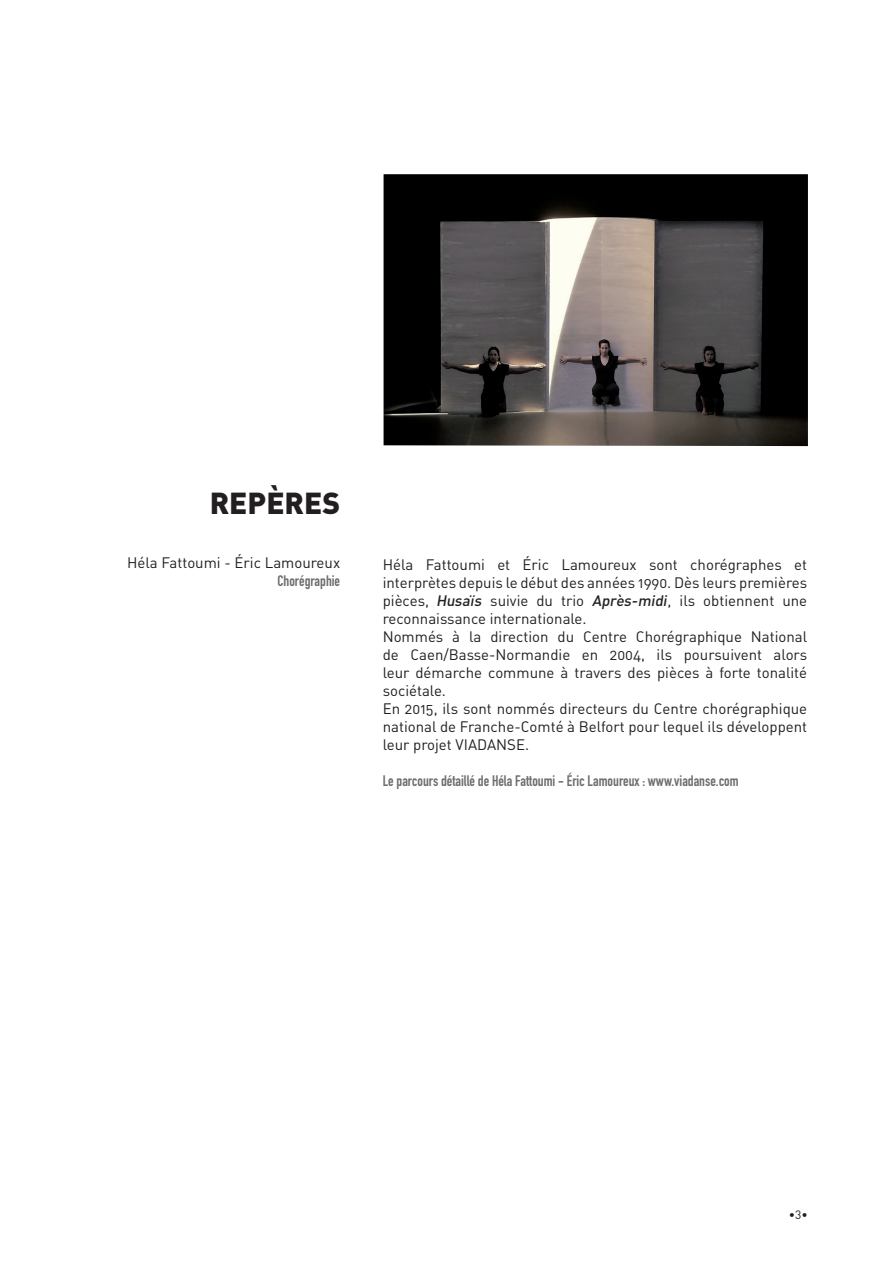
<style>
.page{position:relative;width:893px;height:1263px;background:#fff}
.page>*{position:absolute;margin:0;border:0;box-sizing:border-box;transform-origin:0 0}
.t1{font:30px "DIN Black Alternate";color:#231f20}
.t2{font:15px/18px "DIN Regular Alternate";color:#231f20}
.t3{font:15px "DIN Engschrift Alternate";color:#6c6d70}
.t4{font:12px "DIN";color:#231f20}
.s1{font-family:"It DIN";font-weight:500}
</style>
<div class="page">
<img style="left:384px;top:174px;width:424px;height:272px">
<h1 class="t1" style="left:210px;top:483px;width:132px">REPÈRES</h1>
<p class="t2" style="left:127px;top:554px;width:215px">Héla Fattoumi - Éric Lamoureux</p>
<p class="t3" style="left:277px;top:572px;width:64px">Chorégraphie</p>
<p class="t2" style="left:383px;top:555px;width:426px">Héla Fattoumi et Éric Lamoureux sont chorégraphes et interprètes depuis le début des années 1990. Dès leurs premières pièces, <span class="s1">Husaïs</span> suivie du trio <span class="s1">Après-midi</span>, ils obtiennent une reconnaissance internationale.<br>Nommés à la direction du Centre Chorégraphique National de Caen/Basse-Normandie en 2004, ils poursuivent alors leur démarche commune à travers des pièces à forte tonalité sociétale.<br>En 2015, ils sont nommés directeurs du Centre chorégraphique national de Franche-Comté à Belfort pour lequel ils développent leur projet VIADANSE.</p>
<p class="t3" style="left:383px;top:772px;width:357px">Le parcours détaillé de Héla Fattoumi - Éric Lamoureux : www.viadanse.com</p>
<p class="t4" style="left:789px;top:1207px;width:21px">•3•</p>
</div>
